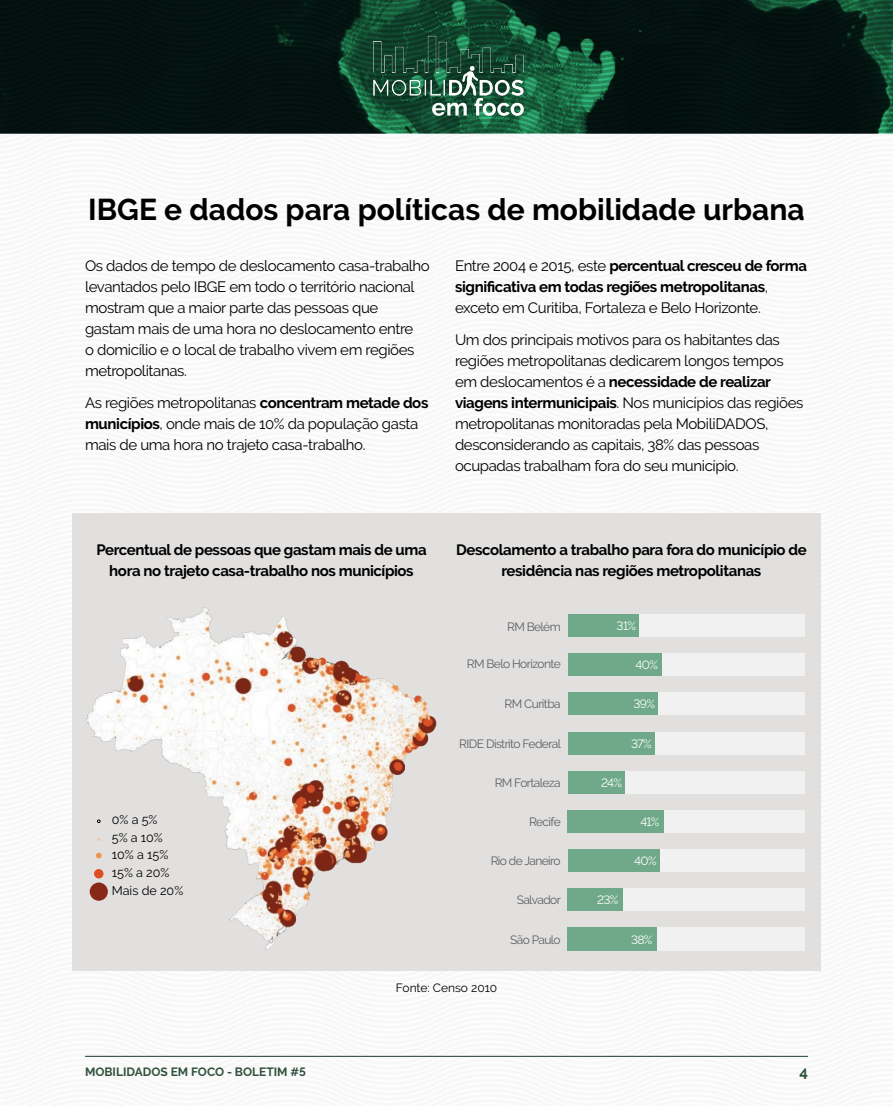
<style>
.page{position:relative;width:893px;height:1106px;background:#fff}
.page>*{position:absolute;margin:0;border:0;box-sizing:border-box;transform-origin:0 0}
.t1{font:700 30px "Raleway";color:#000}
.t2{font:15px/21px "Raleway";letter-spacing:-.025em;color:#000}
.t3{font:700 15px/21px "Raleway";letter-spacing:-.025em;color:#000;text-align:center}
.t4{font:700 15px "Raleway";color:#31513e}
.t5{font:12.6px/17.5px "Raleway";color:#000}
.t6{font:12px "Raleway";letter-spacing:-.05em;color:#5c5f62}
.t7{font:700 12px "Raleway";color:#31513e}
.t8{font:12px "Raleway";color:#fff}
.t9{font:12px "Raleway";color:#000}
.s1{font-weight:700}
.s2{font-weight:400}
</style>
<div class="page">
<img style="left:0;top:0;width:893px;height:1057px">
<hr style="left:85px;top:1055px;width:723px;height:1px;background:#31513e">
<img style="left:358px;top:18px;width:177px;height:91px">
<svg style="left:432px;top:103px;width:35px;height:13px"></svg>
<svg style="left:474px;top:98px;width:50px;height:18px"></svg>
<div style="left:72px;top:513px;width:749px;height:458px;background:#e2e0df"></div>
<img style="left:86px;top:607px;width:365px;height:343px">
<div style="left:90px;top:882px;width:18px;height:18px;background:#872819;border-radius:50%"></div>
<svg style="left:97px;top:837px;width:4px;height:4px"></svg>
<div style="left:94px;top:869px;width:9px;height:9px;background:#de4e25;border-radius:50%"></div>
<svg style="left:96px;top:852px;width:6px;height:6px"></svg>
<div style="left:568px;top:614px;width:71px;height:23px;background:#6fa989"></div>
<div style="left:568px;top:653px;width:95px;height:23px;background:#6fa989"></div>
<div style="left:568px;top:692px;width:90px;height:23px;background:#6fa989"></div>
<div style="left:568px;top:732px;width:87px;height:22px;background:#6fa989"></div>
<div style="left:568px;top:771px;width:57px;height:22px;background:#6fa989"></div>
<div style="left:568px;top:810px;width:97px;height:22px;background:#6fa989"></div>
<div style="left:568px;top:849px;width:93px;height:23px;background:#6fa989"></div>
<div style="left:568px;top:888px;width:55px;height:23px;background:#6fa989"></div>
<div style="left:568px;top:927px;width:89px;height:23px;background:#6fa989"></div>
<div style="left:663px;top:653px;width:142px;height:23px;background:#f1f1f2"></div>
<div style="left:639px;top:614px;width:166px;height:23px;background:#f1f1f2"></div>
<div style="left:658px;top:692px;width:147px;height:23px;background:#f1f1f2"></div>
<div style="left:626px;top:771px;width:179px;height:22px;background:#f1f1f2"></div>
<div style="left:665px;top:810px;width:140px;height:22px;background:#f1f1f2"></div>
<div style="left:661px;top:849px;width:144px;height:23px;background:#f1f1f2"></div>
<div style="left:623px;top:888px;width:182px;height:23px;background:#f1f1f2"></div>
<div style="left:657px;top:927px;width:148px;height:23px;background:#f1f1f2"></div>
<div style="left:655px;top:732px;width:150px;height:22px;background:#f1f1f2"></div>
<h1 class="t1" style="left:88px;top:192px;width:718px">IBGE e dados para políticas de mobilidade urbana</h1>
<p class="t2" style="left:85px;top:255px;width:346px">Os dados de tempo de deslocamento casa-trabalho levantados pelo IBGE em todo o território nacional mostram que a maior parte das pessoas que gastam mais de uma hora no deslocamento entre<br>o domicílio e o local de trabalho vivem em regiões metropolitanas.</p>
<p class="t2" style="left:85px;top:392px;width:345px">As regiões metropolitanas <span class="s1">concentram metade dos municípios</span>, onde mais de 10% da população gasta mais de uma hora no trajeto casa-trabalho.</p>
<p class="t3" style="left:455px;top:255px;width:353px;text-align:left"><span class="s2">Entre 2004 e 2015, este</span> percentual cresceu de forma significativa em todas regiões metropolitanas<span class="s2">, exceto em Curitiba, Fortaleza e Belo Horizonte.</span></p>
<p class="t2" style="left:455px;top:329px;width:350px">Um dos principais motivos para os habitantes das regiões metropolitanas dedicarem longos tempos em deslocamentos é a <span class="s1">necessidade de realizar viagens intermunicipais</span>. Nos municípios das regiões metropolitanas monitoradas pela MobiliDADOS, desconsiderando as capitais, 38% das pessoas ocupadas trabalham fora do seu município.</p>
<p class="t3" style="left:96px;top:539px;width:332px">Percentual de pessoas que gastam mais de uma hora no trajeto casa-trabalho nos municípios</p>
<p class="t5" style="left:112px;top:811px;width:73px">0% a 5%<br>5% a 10%<br>10% a 15%<br>15% a 20%<br>Mais de 20%</p>
<p class="t3" style="left:456px;top:539px;width:352px">Descolamento a trabalho para fora do município de residência nas regiões metropolitanas</p>
<p class="t6" style="left:507px;top:619px;width:55px">RM Belém</p>
<p class="t6" style="left:467px;top:656px;width:95px">RM Belo Horizonte</p>
<p class="t6" style="left:505px;top:697px;width:58px">RM Curitba</p>
<p class="t6" style="left:459px;top:736px;width:103px">RIDE Distrito Federal</p>
<p class="t6" style="left:495px;top:775px;width:68px">RM Fortaleza</p>
<p class="t6" style="left:529px;top:814px;width:33px">Recife</p>
<p class="t6" style="left:491px;top:854px;width:71px">Rio de Janeiro</p>
<p class="t6" style="left:517px;top:893px;width:46px">Salvador</p>
<p class="t6" style="left:510px;top:932px;width:52px">São Paulo</p>
<p class="t8" style="left:617px;top:619px;width:21px">31%</p>
<p class="t8" style="left:635px;top:658px;width:24px">40%</p>
<p class="t8" style="left:633px;top:697px;width:23px">39%</p>
<p class="t8" style="left:631px;top:736px;width:22px">37%</p>
<p class="t8" style="left:601px;top:775px;width:22px">24%</p>
<p class="t8" style="left:597px;top:893px;width:23px">23%</p>
<p class="t8" style="left:640px;top:814px;width:21px">41%</p>
<p class="t8" style="left:634px;top:854px;width:24px">40%</p>
<p class="t8" style="left:631px;top:932px;width:23px">38%</p>
<p class="t9" style="left:396px;top:980px;width:103px">Fonte: Censo 2010</p>
<p class="t7" style="left:85px;top:1064px;width:222px">MOBILIDADOS EM FOCO - BOLETIM #5</p>
<p class="t4" style="left:799px;top:1063px;width:10px">4</p>
</div>
